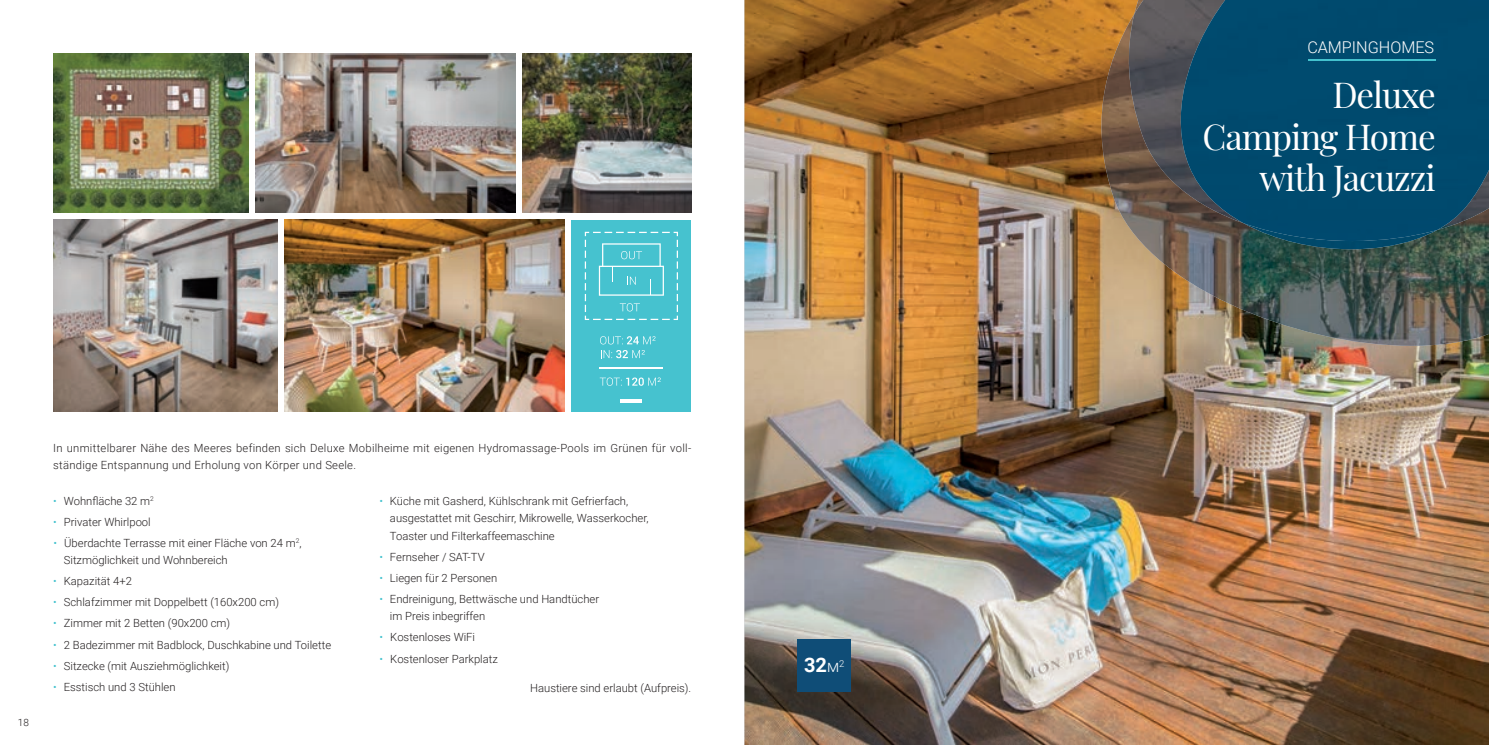
<style>
.page{position:relative;width:1489px;height:745px;background:#fff}
.page>*{position:absolute;margin:0;border:0;box-sizing:border-box;transform-origin:0 0}
.t1{font:35px/41.6px "Playfair Display";letter-spacing:-.03em;color:#fff;text-align:right}
.t2{font:700 20px "Roboto";color:#fff}
.t3{font:300 16.25px "Roboto";letter-spacing:-.005em;color:#fff}
.t4{font:300 11.25px/17.5px "Roboto";color:#231f20}
.t5{font:300 11.25px/17.5px "Roboto";letter-spacing:.025em;color:#231f20}
.t6{font:300 10px "Roboto";color:#231f20}
.s1{color:#44c2ce}
.s2{font-weight:300;font-size:16.25px}
</style>
<div class="page">
<img style="left:744px;top:0;width:744px;height:744px">
<div style="left:797px;top:638px;width:53px;height:53px;background:#0f4d77"></div>
<img style="left:1090px;top:14px;width:398px;height:331px">
<img style="left:1125px;top:0;width:43px;height:223px">
<img style="left:1243px;top:241px;width:193px;height:8px">
<img style="left:1168px;top:0;width:320px;height:241px">
<hr style="left:1308px;top:59px;width:127px;height:1px;background:#44c2ce">
<div style="left:571px;top:220px;width:120px;height:191px;background:#46c2cf"></div>
<svg style="left:600px;top:336px;width:55px;height:8px"></svg>
<svg style="left:601px;top:350px;width:43px;height:8px"></svg>
<svg style="left:599px;top:377px;width:61px;height:8px"></svg>
<hr style="left:599px;top:366px;width:64px;height:2px;background:#fff">
<hr style="left:620px;top:399px;width:22px;height:3px;background:#fff">
<svg style="left:584px;top:232px;width:94px;height:88px"></svg>
<img style="left:285px;top:220px;width:279px;height:191px">
<img style="left:53px;top:53px;width:196px;height:160px">
<img style="left:53px;top:220px;width:225px;height:191px">
<img style="left:522px;top:53px;width:169px;height:160px">
<img style="left:256px;top:53px;width:259px;height:160px">
<p class="t6" style="left:18px;top:715px;width:13px">18</p>
<p class="t5" style="left:53px;top:438px;width:639px">In unmittelbarer Nähe des Meeres befinden sich Deluxe Mobilheime mit eigenen Hydromassage-Pools im Grünen für voll&shy;ständige Entspannung und Erholung von Körper und Seele.</p>
<p class="t4" style="left:53px;top:491px;width:102px"><span class="s1">•</span> Wohnfläche 32 m<sup>2</sup></p>
<p class="t4" style="left:53px;top:512px;width:99px"><span class="s1">•</span> Privater Whirlpool</p>
<p class="t4" style="left:64px;top:533px;width:239px;text-indent:-10px"><span class="s1">•</span> Überdachte Terrasse mit einer Fläche von 24 m<sup>2</sup>,<br>Sitzmöglichkeit und Wohnbereich</p>
<p class="t4" style="left:53px;top:571px;width:80px"><span class="s1">•</span> Kapazität 4+2</p>
<p class="t4" style="left:53px;top:592px;width:227px"><span class="s1">•</span> Schlafzimmer mit Doppelbett (160x200 cm)</p>
<p class="t4" style="left:53px;top:614px;width:178px"><span class="s1">•</span> Zimmer mit 2 Betten (90x200 cm)</p>
<p class="t4" style="left:53px;top:635px;width:279px"><span class="s1">•</span> 2 Badezimmer mit Badblock, Duschkabine und Toilette</p>
<p class="t4" style="left:53px;top:656px;width:178px"><span class="s1">•</span> Sitzecke (mit Ausziehmöglichkeit)</p>
<p class="t4" style="left:53px;top:677px;width:124px"><span class="s1">•</span> Esstisch und 3 Stühlen</p>
<p class="t4" style="left:390px;top:491px;width:260px;text-indent:-11px"><span class="s1">•</span> Küche mit Gasherd, Kühlschrank mit Gefrierfach, ausgestattet mit Geschirr, Mikrowelle, Wasserkocher,<br>Toaster und Filterkaffeemaschine</p>
<p class="t4" style="left:379px;top:547px;width:107px"><span class="s1">•</span> Fernseher / SAT-TV</p>
<p class="t4" style="left:379px;top:568px;width:119px"><span class="s1">•</span> Liegen für 2 Personen</p>
<p class="t4" style="left:390px;top:589px;width:211px;text-indent:-11px"><span class="s1">•</span> Endreinigung, Bettwäsche und Handtücher im Preis inbegriffen</p>
<p class="t4" style="left:379px;top:628px;width:97px"><span class="s1">•</span> Kostenloses WiFi</p>
<p class="t4" style="left:379px;top:649px;width:120px"><span class="s1">•</span> Kostenloser Parkplatz</p>
<p class="t4" style="left:530px;top:678px;width:163px">Haustiere sind erlaubt (Aufpreis).</p>
<h2 class="t2" style="left:804px;top:650px;width:42px">32<span class="s2">m</span><sup>2</sup></h2>
<h3 class="t3" style="left:1307px;top:35px;width:128px">CAMPING HOMES</h3>
<h1 class="t1" style="left:1202px;top:71px;width:235px">Deluxe<br>Camping Home with Jacuzzi</h1>
</div>
